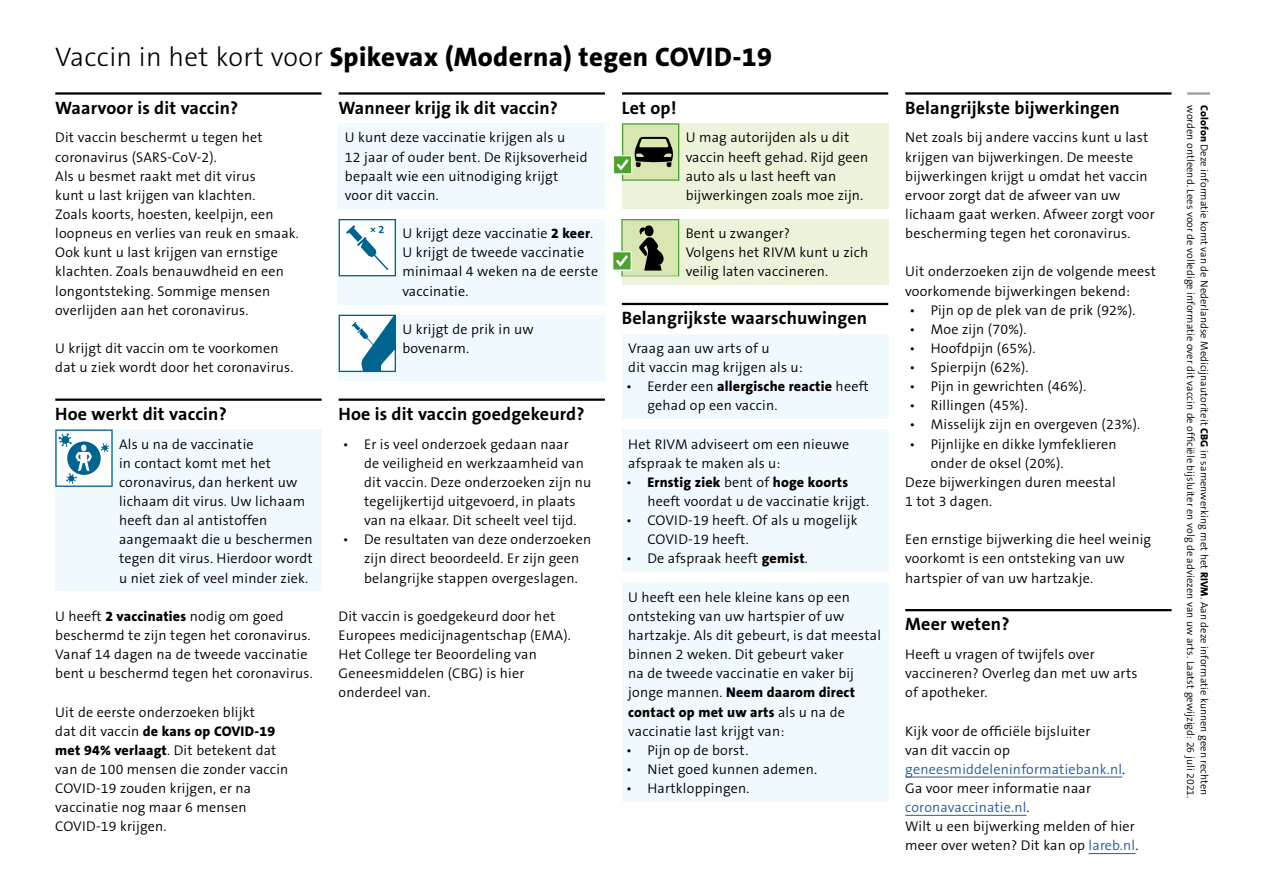
<style>
.page{position:relative;width:1263px;height:893px;background:#fff}
.page>*{position:absolute;margin:0;border:0;box-sizing:border-box;transform-origin:0 0}
.H1_page_title{font:800 27px "The Sans B8";letter-spacing:.015em;color:#000}
.H2_section_title{font:700 18px "The Sans B7";letter-spacing:.01em;color:#000}
.TEXT_section_wit{font:300 14.1px/19.2px "The Sans B4";letter-spacing:.015em;color:#000}
.TEXT_secion_BLAUW{font:300 14.1px/19.2px "The Sans B4";letter-spacing:.015em;color:#000}
.TEXT_secion_BLAUW_PI{font:300 14.1px/19.2px "The Sans B4";letter-spacing:.015em;color:#000}
.Waarschuwing_GROEN{font:300 14.1px/19.2px "The Sans B4";letter-spacing:.015em;color:#000}
.t1{font:10.5px "The Sans B4 Semi Light 2";letter-spacing:.01em;color:#000}
.s1{font-family:"The Sans B3";font-weight:300}
.s2{font-family:"The Sans B8";font-weight:800}
.s3{color:#275b9b}
.s4{font-family:"The Sans B8 Extra Bold 2"}
</style>
<div class="page">
<hr style="left:1187px;top:92px;width:23px;height:3px;background:#9d9d9c">
<hr style="left:55px;top:92px;width:267px;height:3px;background:#000">
<hr style="left:55px;top:398px;width:267px;height:3px;background:#000">
<div style="left:55px;top:429px;width:267px;height:162px;background:#f0f9fe"></div>
<hr style="left:339px;top:92px;width:266px;height:3px;background:#000">
<div style="left:339px;top:123px;width:266px;height:85px;background:#f0f9fe"></div>
<div style="left:339px;top:219px;width:266px;height:85px;background:#f0f9fe"></div>
<div style="left:339px;top:315px;width:266px;height:66px;background:#f0f9fe"></div>
<hr style="left:339px;top:398px;width:266px;height:3px;background:#000">
<hr style="left:622px;top:92px;width:266px;height:3px;background:#000">
<div style="left:622px;top:123px;width:266px;height:85px;background:#ecf3da"></div>
<div style="left:622px;top:219px;width:266px;height:66px;background:#ecf3da"></div>
<hr style="left:622px;top:303px;width:266px;height:2px;background:#000">
<div style="left:622px;top:334px;width:266px;height:47px;background:#f0f9fe"></div>
<div style="left:622px;top:364px;width:266px;height:55px;background:#f0f9fe"></div>
<div style="left:622px;top:429px;width:266px;height:47px;background:#f0f9fe"></div>
<div style="left:622px;top:460px;width:266px;height:54px;background:#f0f9fe"></div>
<div style="left:622px;top:498px;width:266px;height:55px;background:#f0f9fe"></div>
<div style="left:622px;top:537px;width:266px;height:35px;background:#f0f9fe"></div>
<div style="left:622px;top:583px;width:266px;height:161px;background:#f0f9fe"></div>
<div style="left:622px;top:728px;width:266px;height:35px;background:#f0f9fe"></div>
<div style="left:622px;top:747px;width:266px;height:35px;background:#f0f9fe"></div>
<div style="left:622px;top:766px;width:266px;height:35px;background:#f0f9fe"></div>
<hr style="left:905px;top:92px;width:266px;height:3px;background:#000">
<hr style="left:905px;top:609px;width:266px;height:2px;background:#000">
<hr style="left:905px;top:777px;width:217px;height:1px;background:#275b9b">
<hr style="left:905px;top:815px;width:121px;height:1px;background:#275b9b">
<hr style="left:1088px;top:853px;width:47px;height:1px;background:#275b9b">
<svg style="left:339px;top:219px;width:57px;height:57px"></svg>
<svg style="left:55px;top:429px;width:58px;height:58px"></svg>
<svg style="left:339px;top:315px;width:57px;height:57px"></svg>
<svg style="left:614px;top:123px;width:65px;height:58px;background:#a5b88a"></svg>
<svg style="left:613px;top:219px;width:66px;height:57px;background:#a9bc8e"></svg>
<p class="H1_page_title" style="left:55px;top:42px;width:718px"><span class="s1">Vaccin in het kort voor</span> Spikevax (Moderna) tegen COVID-19</p>
<p class="H2_section_title" style="left:55px;top:98px;width:184px">Waarvoor is dit vaccin?</p>
<p class="t1" style="left:1196px;top:105px;width:695px;rotate:90deg">worden ontleend. Lees voor de volledige informatie over dit vaccin de officiële bijsluiter en volg de adviezen van uw arts. Laatst gewijzigd: 26 juli 2021.</p>
<p class="H2_section_title" style="left:339px;top:98px;width:221px">Wanneer krijg ik dit vaccin?</p>
<p class="TEXT_secion_BLAUW" style="left:345px;top:129px;width:244px">U kunt deze vaccinatie krijgen als u<br>12 jaar of ouder bent. De Rijksoverheid bepaalt wie een uitnodiging krijgt voor dit vaccin.</p>
<p class="TEXT_secion_BLAUW_PI" style="left:402px;top:225px;width:197px">U krijgt deze vaccinatie <span class="s2">2 keer</span>.<br>U krijgt de tweede vaccinatie minimaal 4 weken na de eerste vaccinatie.</p>
<p class="TEXT_secion_BLAUW_PI" style="left:402px;top:320px;width:133px">U krijgt de prik in uw bovenarm.</p>
<p class="H2_section_title" style="left:905px;top:98px;width:216px">Belangrijkste bijwerkingen</p>
<p class="TEXT_section_wit" style="left:905px;top:129px;width:251px">Net zoals bij andere vaccins kunt u last krijgen van bijwerkingen. De meeste bijwerkingen krijgt u omdat het vaccin ervoor zorgt dat de afweer van uw lichaam gaat werken. Afweer zorgt voor bescherming tegen het coronavirus.</p>
<p class="TEXT_section_wit" style="left:905px;top:263px;width:252px">Uit onderzoeken zijn de volgende meest voorkomende bijwerkingen bekend:</p>
<p class="TEXT_section_wit" style="left:909px;top:301px;width:228px">• Pijn op de plek van de prik (92%).</p>
<p class="TEXT_section_wit" style="left:909px;top:320px;width:119px">• Moe zijn (70%).</p>
<p class="TEXT_section_wit" style="left:909px;top:339px;width:128px">• Hoofdpijn (65%).</p>
<p class="TEXT_section_wit" style="left:909px;top:359px;width:121px">• Spierpijn (62%).</p>
<p class="TEXT_section_wit" style="left:909px;top:378px;width:178px">• Pijn in gewrichten (46%).</p>
<p class="TEXT_section_wit" style="left:909px;top:397px;width:120px">• Rillingen (45%).</p>
<p class="TEXT_section_wit" style="left:909px;top:416px;width:232px">• Misselijk zijn en overgeven (23%).</p>
<p class="TEXT_section_wit" style="left:931px;top:435px;width:187px;text-indent:-21px">• Pijnlijke en dikke lymfeklieren onder de oksel (20%).</p>
<p class="TEXT_section_wit" style="left:905px;top:473px;width:212px">Deze bijwerkingen duren meestal<br>1 tot 3 dagen.</p>
<p class="TEXT_section_wit" style="left:905px;top:531px;width:247px">Een ernstige bijwerking die heel weinig voorkomt is een ontsteking van uw hartspier of van uw hartzakje.</p>
<p class="H2_section_title" style="left:905px;top:615px;width:106px">Meer weten?</p>
<p class="TEXT_section_wit" style="left:905px;top:646px;width:234px">Heeft u vragen of twijfels over vaccineren? Overleg dan met uw arts of apotheker.</p>
<p class="TEXT_section_wit" style="left:905px;top:722px;width:222px">Kijk voor de officiële bijsluiter<br>van dit vaccin op <span class="s3">geneesmiddeleninformatiebank.nl</span>.</p>
<p class="TEXT_section_wit" style="left:905px;top:779px;width:235px">Ga voor meer informatie naar <span class="s3">coronavaccinatie.nl</span>.<br>Wilt u een bijwerking melden of hier meer over weten? Dit kan op <span class="s3">lareb.nl</span>.</p>
<p class="H2_section_title" style="left:622px;top:98px;width:56px">Let op!</p>
<p class="t1" style="left:1210px;top:105px;width:692px;rotate:90deg"><span class="s4">Colofon</span> Deze informatie komt van de Nederlandse Medicijnautoriteit <span class="s4">CBG</span> in samenwerking met het <span class="s4">RIVM</span>. Aan deze informatie kunnen geen rechten</p>
<p class="TEXT_section_wit" style="left:55px;top:129px;width:245px">Dit vaccin beschermt u tegen het coronavirus (SARS-CoV-2).<br>Als u besmet raakt met dit virus<br>kunt u last krijgen van klachten.<br>Zoals koorts, hoesten, keelpijn, een loopneus en verlies van reuk en smaak.<br>Ook kunt u last krijgen van ernstige klachten. Zoals benauwdheid en een longontsteking. Sommige mensen overlijden aan het coronavirus.</p>
<p class="TEXT_section_wit" style="left:55px;top:339px;width:240px">U krijgt dit vaccin om te voorkomen dat u ziek wordt door het coronavirus.</p>
<p class="H2_section_title" style="left:55px;top:404px;width:173px">Hoe werkt dit vaccin?</p>
<p class="TEXT_secion_BLAUW_PI" style="left:119px;top:435px;width:195px">Als u na de vaccinatie<br>in contact komt met het coronavirus, dan herkent uw lichaam dit virus. Uw lichaam heeft dan al antistoffen aangemaakt die u beschermen tegen dit virus. Hierdoor wordt u niet ziek of veel minder ziek.</p>
<p class="TEXT_section_wit" style="left:55px;top:607px;width:259px">U heeft <span class="s2">2 vaccinaties</span> nodig om goed beschermd te zijn tegen het coronavirus.<br>Vanaf 14 dagen na de tweede vaccinatie bent u beschermd tegen het coronavirus.</p>
<p class="TEXT_section_wit" style="left:55px;top:703px;width:235px">Uit de eerste onderzoeken blijkt<br>dat dit vaccin <span class="s2">de kans op COVID-19 met 94% verlaagt</span>. Dit betekent dat van de 100 mensen die zonder vaccin<br>COVID-19 zouden krijgen, er na vaccinatie nog maar 6 mensen<br>COVID-19 krijgen.</p>
<p class="Waarschuwing_GROEN" style="left:686px;top:129px;width:184px">U mag autorijden als u dit vaccin heeft gehad. Rijd geen auto als u last heeft van bijwerkingen zoals moe zijn.</p>
<p class="Waarschuwing_GROEN" style="left:686px;top:225px;width:184px">Bent u zwanger?<br>Volgens het RIVM kunt u zich veilig laten vaccineren.</p>
<p class="H2_section_title" style="left:622px;top:309px;width:247px">Belangrijkste waarschuwingen</p>
<p class="TEXT_secion_BLAUW" style="left:628px;top:339px;width:176px">Vraag aan uw arts of u<br>dit vaccin mag krijgen als u:</p>
<p class="TEXT_section_wit" style="left:647px;top:378px;width:223px;text-indent:-21px">• Eerder een <span class="s2">allergische reactie</span> heeft gehad op een vaccin.</p>
<p class="TEXT_secion_BLAUW" style="left:628px;top:435px;width:222px">Het RIVM adviseert om een nieuwe afspraak te maken als u:</p>
<p class="TEXT_section_wit" style="left:647px;top:473px;width:223px;text-indent:-21px">• <span class="s2">Ernstig ziek</span> bent of <span class="s2">hoge koorts </span>heeft voordat u de vaccinatie krijgt.</p>
<p class="TEXT_section_wit" style="left:647px;top:512px;width:212px;text-indent:-21px">• COVID-19 heeft. Of als u mogelijk<br>COVID-19 heeft.</p>
<p class="TEXT_section_wit" style="left:626px;top:550px;width:183px">• De afspraak heeft <span class="s2">gemist</span>.</p>
<p class="TEXT_secion_BLAUW" style="left:628px;top:588px;width:254px">U heeft een hele kleine kans op een ontsteking van uw hartspier of uw hartzakje. Als dit gebeurt, is dat meestal binnen 2 weken. Dit gebeurt vaker<br>na de tweede vaccinatie en vaker bij jonge mannen. <span class="s2">Neem daarom direct contact op met uw arts</span> als u na de vaccinatie last krijgt van:</p>
<p class="TEXT_section_wit" style="left:626px;top:741px;width:124px">• Pijn op de borst.</p>
<p class="TEXT_section_wit" style="left:626px;top:760px;width:193px">• Niet goed kunnen ademen.</p>
<p class="TEXT_section_wit" style="left:626px;top:779px;width:125px">• Hartkloppingen.</p>
<p class="H2_section_title" style="left:339px;top:404px;width:247px">Hoe is dit vaccin goedgekeurd?</p>
<p class="TEXT_section_wit" style="left:364px;top:435px;width:229px;text-indent:-21px">• Er is veel onderzoek gedaan naar<br>de veiligheid en werkzaamheid van dit vaccin. Deze onderzoeken zijn nu tegelijkertijd uitgevoerd, in plaats van na elkaar. Dit scheelt veel tijd.</p>
<p class="TEXT_section_wit" style="left:364px;top:531px;width:229px;text-indent:-21px">• De resultaten van deze onderzoeken zijn direct beoordeeld. Er zijn geen belangrijke stappen overgeslagen.</p>
<p class="TEXT_section_wit" style="left:339px;top:607px;width:234px">Dit vaccin is goedgekeurd door het<br>Europees medicijnagentschap (EMA).<br>Het College ter Beoordeling van<br>Geneesmiddelen (CBG) is hier onderdeel van.</p>
</div>
